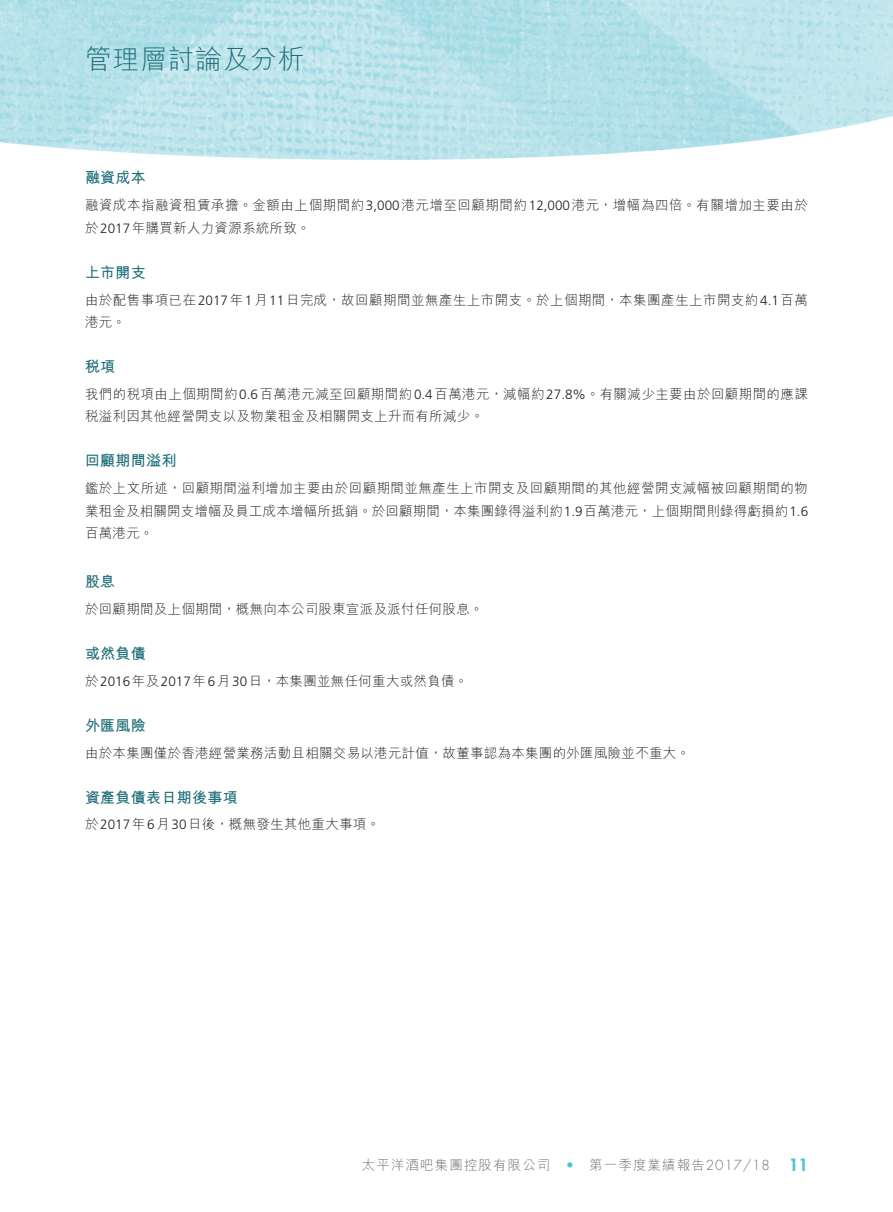
<style>
.page{position:relative;width:893px;height:1212px;background:#fff}
.page>*{position:absolute;margin:0;border:0;box-sizing:border-box;transform-origin:0 0}
.t1{font:300 27px "M Hei HK";letter-spacing:.02em;color:#1c6d77}
.t2{font:800 16.5px "Futura Std";color:#47c3d2}
._02_H2{font:700 15px "M Hei HK";letter-spacing:.02em;color:#1c6d77}
._00_txt{font:300 13.5px/22.5px "M Hei HK";letter-spacing:.02em;color:#231f20}
._00_txt-2{font:300 13.5px/22.5px "M Hei HK";letter-spacing:.04em;color:#231f20}
.t3{font:300 13.5px "M Hei HK";letter-spacing:.08em;color:#6c6d70}
.t4{font:300 13.5px "Futura Std";color:#47c3d2}
.s1{font-family:"Frutiger LT Std"}
.s2{font-family:"Futura Std"}
</style>
<div class="page">
<img style="left:0;top:0;width:893px;height:160px">
<h1 class="t1" style="left:85px;top:45px;width:221px">管理層討論及分析</h1>
<p class="_02_H2" style="left:85px;top:167px;width:62px">融資成本</p>
<p class="_00_txt-2" style="left:85px;top:194px;width:724px">融資成本指融資租賃承擔。金額由上個期間約<span class="s1">3,000</span>港元增至回顧期間約<span class="s1">12,000</span>港元，增幅為四倍。有關增加主要由於於<span class="s1">2017</span>年購買新人力資源系統所致。</p>
<p class="_02_H2" style="left:85px;top:261px;width:62px">上市開支</p>
<p class="_00_txt" style="left:85px;top:288px;width:724px">由於配售事項已在<span class="s1">2017</span>年<span class="s1">1</span>月<span class="s1">11</span>日完成，故回顧期間並無產生上市開支。於上個期間，本集團產生上市開支約<span class="s1">4.1</span>百萬港元。</p>
<p class="_02_H2" style="left:85px;top:356px;width:32px">稅項</p>
<p class="_00_txt" style="left:85px;top:382px;width:724px">我們的稅項由上個期間約<span class="s1">0.6</span>百萬港元減至回顧期間約<span class="s1">0.4</span>百萬港元，減幅約<span class="s1">27.8%</span>。有關減少主要由於回顧期間的應課稅溢利因其他經營開支以及物業租金及相關開支上升而有所減少。</p>
<p class="_02_H2" style="left:85px;top:450px;width:93px">回顧期間溢利</p>
<p class="_00_txt" style="left:85px;top:477px;width:725px;text-align:justify">鑑於上文所述，回顧期間溢利增加主要由於回顧期間並無產生上市開支及回顧期間的其他經營開支減幅被回顧期間的物業租金及相關開支增幅及員工成本增幅所抵銷。於回顧期間，本集團錄得溢利約<span class="s1">1.9</span>百萬港元，上個期間則錄得虧損約<span class="s1">1.6</span>百萬港元。</p>
<p class="_02_H2" style="left:85px;top:571px;width:32px">股息</p>
<p class="_00_txt" style="left:85px;top:598px;width:400px">於回顧期間及上個期間，概無向本公司股東宣派及派付任何股息。</p>
<p class="_02_H2" style="left:85px;top:643px;width:62px">或然負債</p>
<p class="_00_txt" style="left:85px;top:669px;width:385px">於<span class="s1">2016</span>年及<span class="s1">2017</span>年<span class="s1">6</span>月<span class="s1">30</span>日，本集團並無任何重大或然負債。</p>
<p class="_02_H2" style="left:85px;top:714px;width:62px">外匯風險</p>
<p class="_00_txt" style="left:85px;top:741px;width:606px">由於本集團僅於香港經營業務活動且相關交易以港元計值，故董事認為本集團的外匯風險並不重大。</p>
<p class="_02_H2" style="left:85px;top:786px;width:154px">資產負債表日期後事項</p>
<p class="_00_txt" style="left:85px;top:813px;width:296px">於<span class="s1">2017</span>年<span class="s1">6</span>月<span class="s1">30</span>日後，概無發生其他重大事項。</p>
<p class="t3" style="left:362px;top:1158px;width:190px">太平洋酒吧集團控股有限公司</p>
<p class="t4" style="left:566px;top:1157px;width:10px">•</p>
<p class="t3" style="left:589px;top:1158px;width:182px">第一季度業績報告<span class="s2">2017/18</span></p>
<p class="t2" style="left:789px;top:1155px;width:21px">11</p>
</div>
